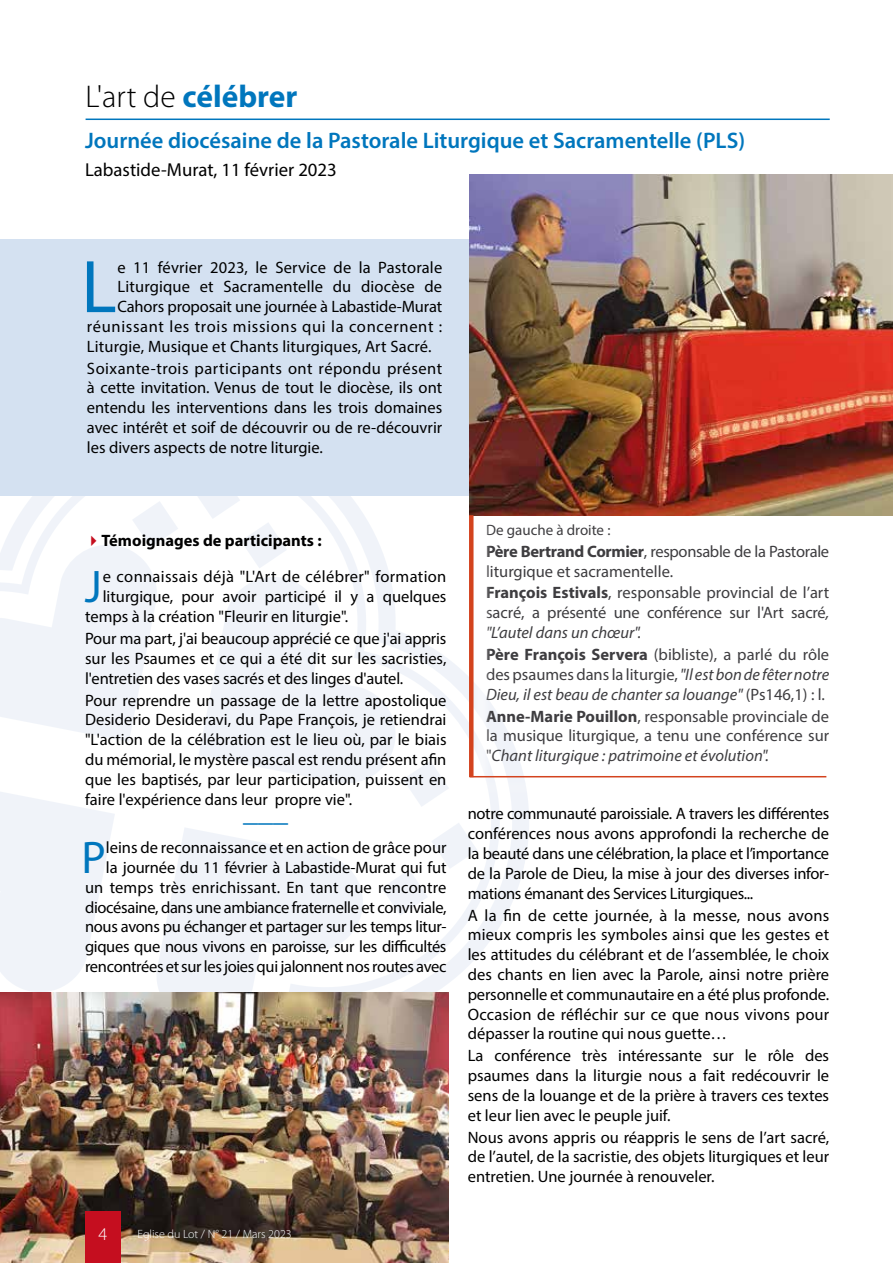
<style>
.page{position:relative;width:893px;height:1263px;background:#fff}
.page>*{position:absolute;margin:0;border:0;box-sizing:border-box;transform-origin:0 0}
.t1{font:75.3px "Myriad Pro";color:#0076bd}
.t2{font:45.9px "Myriad Pro";color:#0076bd}
.t3{font:700 31.5px "Myriad Pro";color:#0076bd}
.t4{font:300 30px "Myriad Pro";color:#0076bd}
.t5{font:600 22.5px "Myriad Pro";color:#0076bd}
.t6{font:18.75px "Myriad Pro";color:#000}
.t7{font:300 18px "Myriad Pro";color:#fff}
.t8{font:16.5px/19.8px "Myriad Pro";color:#000;text-align:justify}
.t9{font:16.5px/19.8px "Myriad Pro";color:#3e3d40;text-align:justify}
.t10{font:16.5px/19.8px "Myriad Pro";letter-spacing:-.02em;color:#000;text-align:right}
.t11{font:16.5px "Myriad Pro";letter-spacing:.04em;color:#000}
.t12{font:16.5px "Myriad Pro";letter-spacing:.02em;color:#000}
.t13{font:700 16.5px "Myriad Pro";color:#000}
.t14{font:15px "Myriad Pro";color:#3e3d40}
.t15{font:300 12px "Myriad Pro";color:#fff}
.s1{font-weight:300;color:#000}
.s2{color:#c50e1f}
.s3{font-weight:700}
.s4{font-style:italic}
</style>
<div class="page">
<svg style="left:29px;top:496px;width:486px;height:496px"></svg>
<svg style="left:382px;top:822px;width:95px;height:94px"></svg>
<svg style="left:0;top:501px;width:178px;height:241px"></svg>
<svg style="left:194px;top:496px;width:255px;height:311px"></svg>
<svg style="left:0;top:783px;width:115px;height:209px"></svg>
<svg style="left:138px;top:827px;width:227px;height:165px"></svg>
<img style="left:0;top:992px;width:449px;height:271px">
<div style="left:85px;top:1212px;width:36px;height:51px;background:#c50e1f"></div>
<div style="left:0;top:239px;width:893px;height:257px;background:#d4e1f1"></div>
<hr style="left:86px;top:119px;width:744px;height:1px;background:#0076bd">
<img style="left:469px;top:175px;width:424px;height:340px">
<div style="left:471px;top:518px;width:21px;height:277px;background:#fff"></div>
<hr style="left:469px;top:515px;width:4px;height:262px;background:#d3431e">
<div style="left:473px;top:778px;width:371px;height:18px;background:#fff"></div>
<hr style="left:470px;top:776px;width:356px;height:1px;background:#d3431e">
<h3 class="t3" style="left:86px;top:76px;width:213px"><span class="s1">L'art de</span> célébrer</h3>
<h3 class="t5" style="left:85px;top:126px;width:662px">Journée diocésaine de la Pastorale Liturgique et Sacramentelle (PLS)</h3>
<p class="t6" style="left:85px;top:158px;width:253px">Labastide-Murat, 11 février 2023</p>
<h1 class="t1" style="left:81px;top:240px;width:37px">L</h1>
<p class="t8" style="left:117px;top:257px;width:326px">e 11 février 2023, le Service de la Pastorale</p>
<p class="t8" style="left:117px;top:277px;width:326px">Liturgique et Sacramentelle du diocèse de</p>
<p class="t8" style="left:117px;top:296px;width:326px">Cahors proposait une journée à Labastide-Murat</p>
<p class="t11" style="left:87px;top:316px;width:357px">réunissant les trois missions qui la concernent :</p>
<p class="t8" style="left:87px;top:336px;width:346px">Liturgie, Musique et Chants liturgiques, Art Sacré.</p>
<p class="t8" style="left:87px;top:358px;width:357px">Soixante-trois participants ont répondu présent à cette invitation. Venus de tout le diocèse, ils ont entendu les interventions dans les trois domaines avec intérêt et soif de découvrir ou de re-découvrir les divers aspects de notre liturgie.</p>
<p class="t13" style="left:85px;top:529px;width:238px"><span class="s2">✔</span>Témoignages de participants :</p>
<h2 class="t2" style="left:85px;top:559px;width:18px">J</h2>
<p class="t12" style="left:103px;top:567px;width:345px">e connaissais déjà "L'Art de célébrer" formation</p>
<p class="t8" style="left:103px;top:587px;width:345px">liturgique, pour avoir participé il y a quelques</p>
<p class="t8" style="left:85px;top:606px;width:265px">temps à la création "Fleurir en liturgie".</p>
<p class="t8" style="left:85px;top:628px;width:363px">Pour ma part, j'ai beaucoup apprécié ce que j'ai appris sur les Psaumes et ce qui a été dit sur les sacristies, l'entretien des vases sacrés et des linges d'autel.</p>
<p class="t8" style="left:85px;top:690px;width:363px">Pour reprendre un passage de la lettre apostolique Desiderio Desideravi, du Pape François, je retiendrai "L'action de la célébration est le lieu où, par le biais du mémorial, le mystère pascal est rendu présent afin que les baptisés, par leur participation, puissent en faire l'expérience dans leur propre vie".</p>
<h3 class="t4" style="left:243px;top:792px;width:46px">___</h3>
<h2 class="t2" style="left:82px;top:829px;width:26px">P</h2>
<p class="t10" style="left:85px;top:837px;width:363px">leins de reconnaissance et en action de grâce pour<br>la journée du 11 février à Labastide-Murat qui fut un temps très enrichissant. En tant que rencontre diocésaine, dans une ambiance fraternelle et conviviale, nous avons pu échanger et partager sur les temps litur&shy;giques que nous vivons en paroisse, sur les difficultés rencontrées et sur les joies qui jalonnent nos routes avec</p>
<p class="t7" style="left:99px;top:1223px;width:10px">4</p>
<p class="t15" style="left:137px;top:1226px;width:156px">Eglise du Lot / N° 21 / Mars 2023</p>
<p class="t14" style="left:486px;top:520px;width:126px">De gauche à droite :</p>
<p class="t9" style="left:486px;top:541px;width:345px"><span class="s3">Père Bertrand Cormier</span>, responsable de la Pastorale liturgique et sacramentelle.</p>
<p class="t9" style="left:486px;top:583px;width:345px"><span class="s3">François Estivals</span>, responsable provincial de l’art sacré, a présenté une conférence sur l'Art sacré<span class="s4">, "L’autel dans un chœur".</span></p>
<p class="t9" style="left:486px;top:644px;width:345px"><span class="s3">Père François Servera</span> (bibliste), a parlé du rôle des psaumes dans la liturgie, <span class="s4">"Il est bon de fêter notre Dieu, il est beau de chanter sa louange"</span> (Ps146,1) : l.</p>
<p class="t9" style="left:486px;top:706px;width:345px"><span class="s3">Anne-Marie Pouillon</span>, responsable provinciale de la musique liturgique, a tenu une conférence sur "<span class="s4">Chant liturgique : patrimoine et évolution".</span></p>
<p class="t8" style="left:468px;top:804px;width:363px">notre communauté paroissiale. A travers les différentes conférences nous avons approfondi la recherche de la beauté dans une célébration, la place et l’importance de la Parole de Dieu, la mise à jour des diverses infor&shy;mations émanant des Services Liturgiques...</p>
<p class="t8" style="left:468px;top:905px;width:363px">A la fin de cette journée, à la messe, nous avons mieux compris les symboles ainsi que les gestes et les attitudes du célébrant et de l’assemblée, le choix des chants en lien avec la Parole, ainsi notre prière personnelle et communautaire en a été plus profonde.<br>Occasion de réfléchir sur ce que nous vivons pour dépasser la routine qui nous guette…</p>
<p class="t8" style="left:468px;top:1045px;width:363px">La conférence très intéressante sur le rôle des psaumes dans la liturgie nous a fait redécouvrir le sens de la louange et de la prière à travers ces textes et leur lien avec le peuple juif.</p>
<p class="t8" style="left:468px;top:1127px;width:363px">Nous avons appris ou réappris le sens de l’art sacré, de l’autel, de la sacristie, des objets liturgiques et leur entretien. Une journée à renouveler.</p>
</div>
